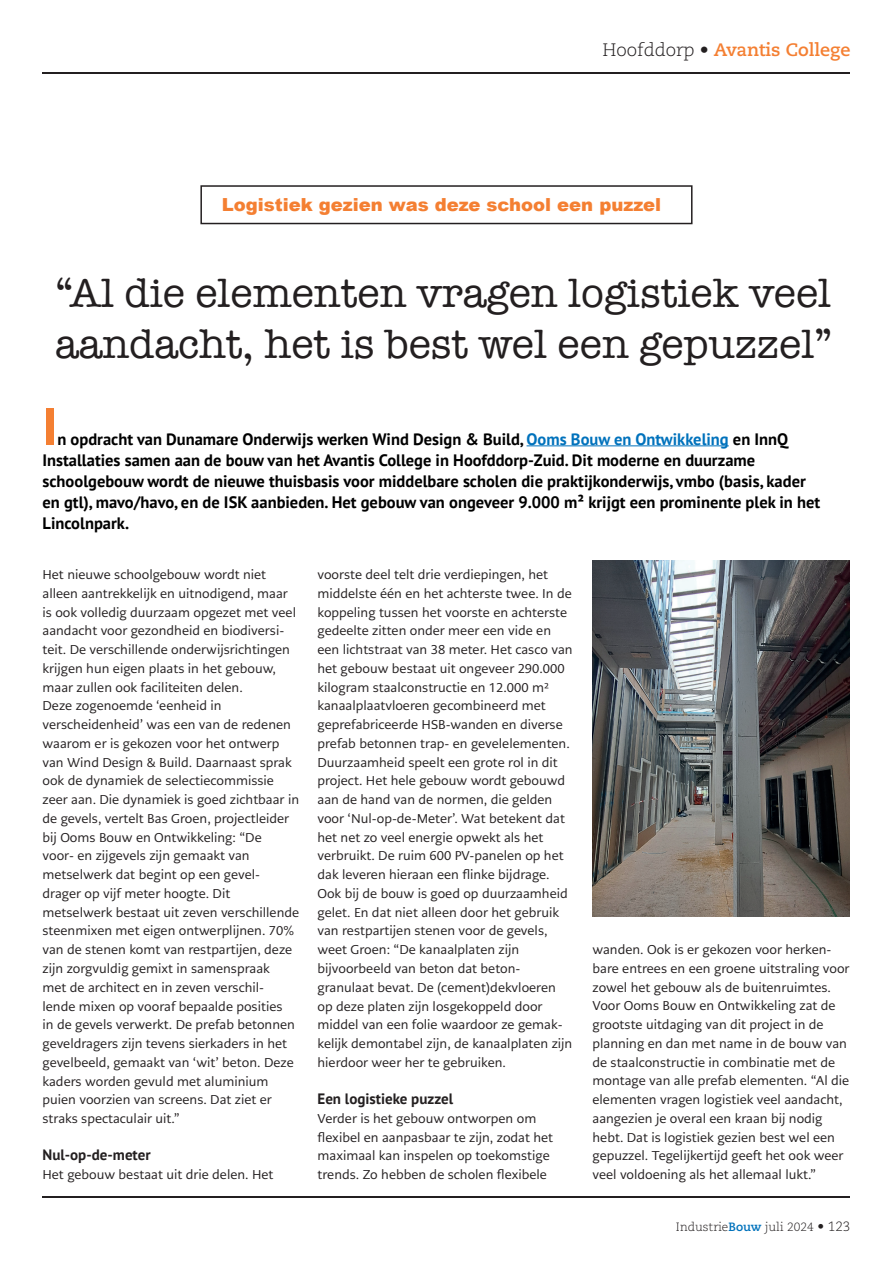
<style>
.page{position:relative;width:893px;height:1263px;background:#fff}
.page>*{position:absolute;margin:0;border:0;box-sizing:border-box;transform-origin:0 0}
.t1{font:700 52.5px "PT Sans";color:#f47f32}
.t2{font:42px/50.7px "American Typewriter";color:#231f20}
.t3{font:900 18px "Arial";color:#f47f32}
.t4{font:700 18px "Caecilia LT Pro 75";color:#f47f32}
.t5{font:700 16.5px/21px "PT Sans";color:#000}
.t6{font:700 15px "PT Sans";color:#231f20}
.t7{font:12.75px/18.8px "PMN Caecilia Sans Text";color:#231f20}
.t8{font:300 12px "Caecilia LT Pro 45";color:#231f20}
.s1{font-family:"Caecilia LT Pro 45";font-weight:300;color:#231f20}
.s2{color:#0072bc}
.s3{font-family:"Caecilia LT Pro 75";font-weight:700;color:#0072bc}
.s4{font-size:13.5px}
</style>
<div class="page">
<hr style="left:43px;top:72px;width:807px;height:1px;background:#231f20">
<hr style="left:43px;top:1197px;width:807px;height:1px;background:#231f20">
<hr style="left:527px;top:445px;width:202px;height:1px;background:#0072bc">
<img style="left:592px;top:560px;width:257px;height:357px">
<div style="left:200px;top:185px;width:492px;height:39px;border:2px solid #231f20"></div>
<h3 class="t4" style="left:603px;top:38px;width:249px"><span class="s1">Hoofddorp •</span> Avantis College</h3>
<h3 class="t3" style="left:222px;top:191px;width:441px">Logistiek gezien was deze school een puzzel</h3>
<h2 class="t2" style="left:55px;top:266px;width:779px">“Al die elementen vragen logistiek veel aandacht, het is best wel een gepuzzel”</h2>
<h1 class="t1" style="left:43px;top:391px;width:16px">I</h1>
<p class="t5" style="left:43px;top:428px;width:779px;text-indent:15px">n opdracht van Dunamare Onderwijs werken Wind Design &amp; Build, <span class="s2">Ooms Bouw en Ontwikkeling</span> en InnQ Installaties samen aan de bouw van het Avantis College in Hoofddorp-Zuid. Dit moderne en duurzame schoolgebouw wordt de nieuwe thuisbasis voor middelbare scholen die praktijkonderwijs, vmbo (basis, kader en gtl), mavo/havo, en de ISK aanbieden. Het gebouw van ongeveer 9.000 m² krijgt een prominente plek in het Lincolnpark.</p>
<p class="t7" style="left:43px;top:565px;width:258px">Het nieuwe schoolgebouw wordt niet alleen aantrekkelijk en uitnodigend, maar is ook volledig duurzaam opgezet met veel aandacht voor gezondheid en biodiversi&shy;teit. De verschillende onderwijsrichtingen krijgen hun eigen plaats in het gebouw, maar zullen ook faciliteiten delen.<br>Deze zogenoemde ‘eenheid in verscheidenheid’ was een van de redenen waarom er is gekozen voor het ontwerp van Wind Design &amp; Build. Daarnaast sprak ook de dynamiek de selectiecommissie zeer aan. Die dynamiek is goed zichtbaar in de gevels, vertelt Bas Groen, projectleider bij Ooms Bouw en Ontwikkeling: “De<br>voor- en zijgevels zijn gemaakt van metselwerk dat begint op een gevel&shy;drager op vijf meter hoogte. Dit metselwerk bestaat uit zeven verschillende steenmixen met eigen ontwerplijnen. 70% van de stenen komt van restpartijen, deze zijn zorgvuldig gemixt in samenspraak<br>met de architect en in zeven verschil&shy;lende mixen op vooraf bepaalde posities<br>in de gevels verwerkt. De prefab betonnen geveldragers zijn tevens sierkaders in het gevelbeeld, gemaakt van ‘wit’ beton. Deze kaders worden gevuld met aluminium puien voorzien van screens. Dat ziet er straks spectaculair uit.”</p>
<p class="t6" style="left:43px;top:1145px;width:110px">Nul-op-de-meter</p>
<p class="t7" style="left:43px;top:1165px;width:232px">Het gebouw bestaat uit drie delen. Het</p>
<p class="t7" style="left:317px;top:565px;width:257px">voorste deel telt drie verdiepingen, het middelste één en het achterste twee. In de koppeling tussen het voorste en achterste gedeelte zitten onder meer een vide en een lichtstraat van 38 meter. Het casco van het gebouw bestaat uit ongeveer 290.000 kilogram staalconstructie en 12.000 m² kanaalplaatvloeren gecombineerd met geprefabriceerde HSB-wanden en diverse prefab betonnen trap- en gevelelementen.<br>Duurzaamheid speelt een grote rol in dit project. Het hele gebouw wordt gebouwd aan de hand van de normen, die gelden voor ‘Nul-op-de-Meter’. Wat betekent dat het net zo veel energie opwekt als het verbruikt. De ruim 600 PV-panelen op het dak leveren hieraan een flinke bijdrage.<br>Ook bij de bouw is goed op duurzaamheid gelet. En dat niet alleen door het gebruik van restpartijen stenen voor de gevels, weet Groen: “De kanaalplaten zijn bijvoorbeeld van beton dat beton&shy;granulaat bevat. De (cement)dekvloeren op deze platen zijn losgekoppeld door middel van een folie waardoor ze gemak&shy;kelijk demontabel zijn, de kanaalplaten zijn hierdoor weer her te gebruiken.</p>
<p class="t6" style="left:317px;top:1089px;width:137px">Een logistieke puzzel</p>
<p class="t7" style="left:317px;top:1109px;width:237px">Verder is het gebouw ontworpen om flexibel en aanpasbaar te zijn, zodat het maximaal kan inspelen op toekomstige trends. Zo hebben de scholen flexibele</p>
<p class="t7" style="left:592px;top:940px;width:259px">wanden. Ook is er gekozen voor herken&shy;bare entrees en een groene uitstraling voor zowel het gebouw als de buitenruimtes.<br>Voor Ooms Bouw en Ontwikkeling zat de grootste uitdaging van dit project in de planning en dan met name in de bouw van de staalconstructie in combinatie met de montage van alle prefab elementen. “Al die elementen vragen logistiek veel aandacht, aangezien je overal een kraan bij nodig hebt. Dat is logistiek gezien best wel een gepuzzel. Tegelijkertijd geeft het ook weer veel voldoening als het allemaal lukt.”</p>
<p class="t8" style="left:676px;top:1219px;width:176px">Industrie<span class="s3">Bouw</span> juli 2024 <span class="s4">• 123</span></p>
</div>
